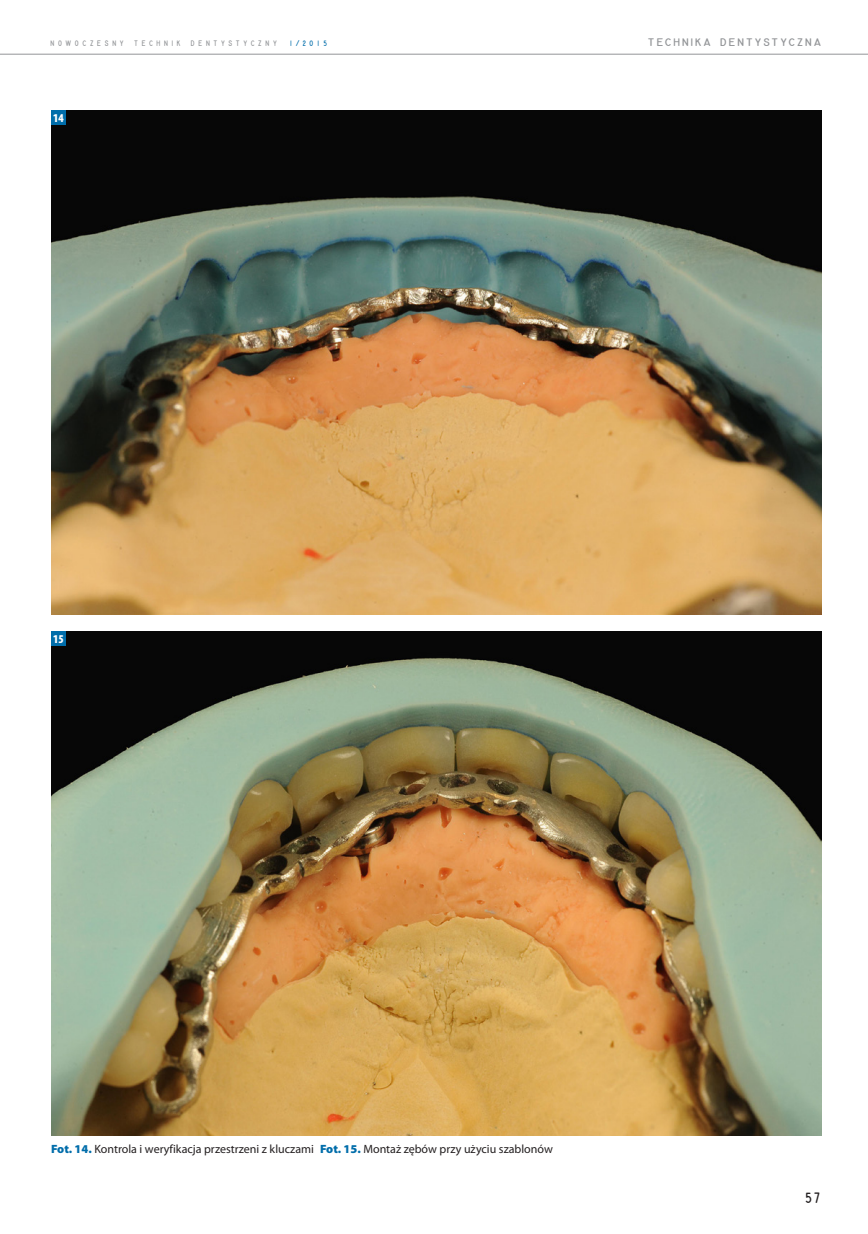
<style>
.page{position:relative;width:868px;height:1234px;background:#fff}
.page>*{position:absolute;margin:0;border:0;box-sizing:border-box;transform-origin:0 0}
.t1{font:15.75px "Gordon URWTCE Con";color:#231f20}
.podpis{font:12px "Myriad Pro";color:#231f20}
.t2{font:900 condensed 12px "Myriad Pro";color:#fff}
.t3{font:11.55px "Gordon URWTCE Con";letter-spacing:.145em;color:#939598;scale:1.25 1}
.t4{font:8.4px "Gordon URWTCE Con";letter-spacing:.445em;color:#939598}
.t5{font:8.25px "Gordon URWTCE Con";color:#006daa}
.s1{font-weight:900;color:#006daa}
</style>
<div class="page">
<img style="left:51px;top:631px;width:770px;height:503px">
<img style="left:51px;top:111px;width:770px;height:503px">
<div style="left:51px;top:631px;width:14px;height:14px;background:#006daa"></div>
<div style="left:51px;top:111px;width:14px;height:14px;background:#006daa"></div>
<hr style="left:0;top:54px;width:867px;height:1px;background:#939598">
<p class="t4" style="left:51px;top:38px;width:228px">NOWOCZESNY TECHNIK DENTYSTYCZNY</p>
<p class="t5" style="left:289px;top:38px;width:40px">1/2015</p>
<p class="t3" style="left:648px;top:36px;width:140px">TECHNIKA DENTYSTYCZNA</p>
<p class="t2" style="left:53px;top:111px;width:12px">14</p>
<p class="t2" style="left:53px;top:632px;width:12px">15</p>
<p class="podpis" style="left:51px;top:1141px;width:503px"><span class="s1">Fot. 14.</span> Kontrola i weryfikacja przestrzeni z kluczami <span class="s1">Fot. 15.</span> Montaż zębów przy użyciu szablonów</p>
<h1 class="t1" style="left:804px;top:1187px;width:18px">57</h1>
</div>
